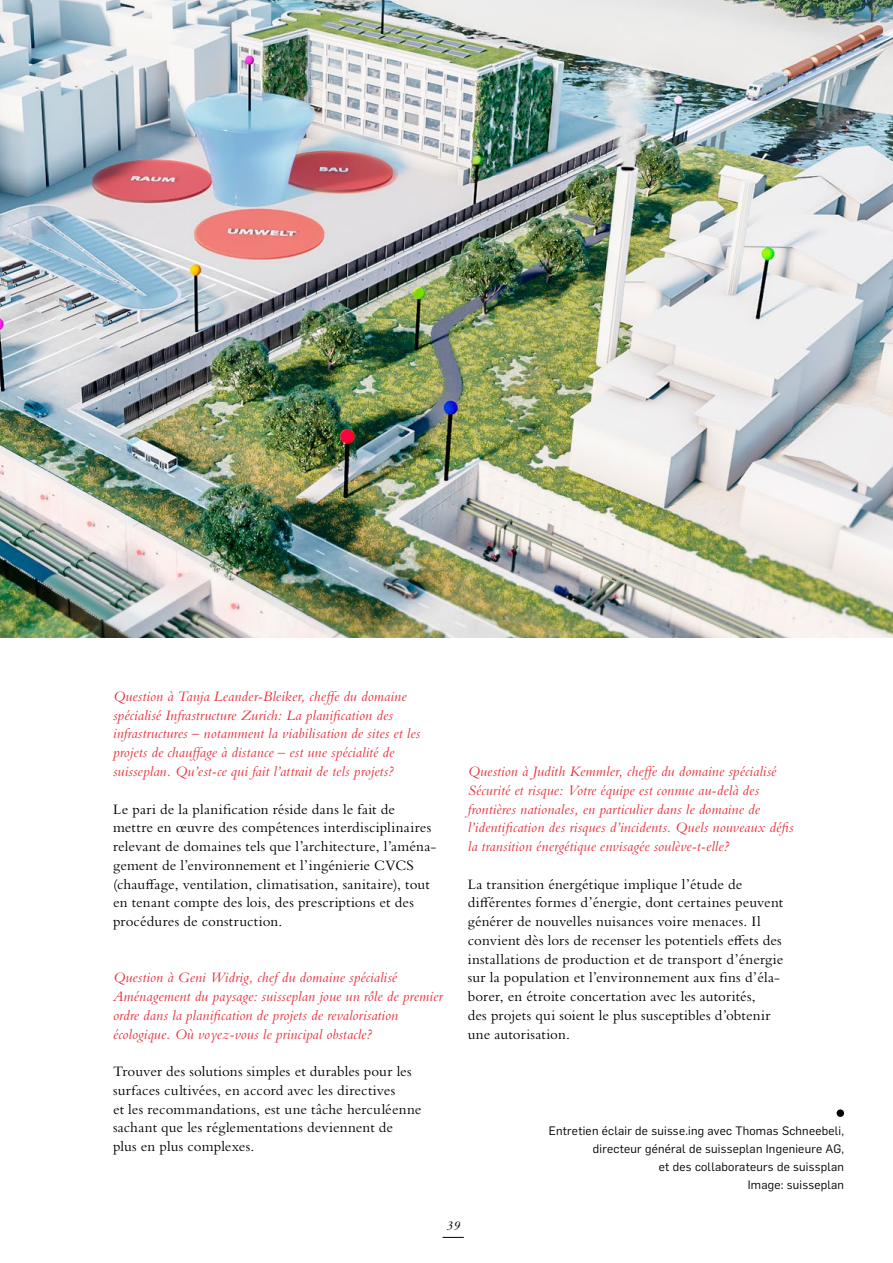
<style>
.page{position:relative;width:893px;height:1263px;background:#fff}
.page>*{position:absolute;margin:0;border:0;box-sizing:border-box;transform-origin:0 0}
.Lauftext{font:15px/18.8px "Bembo Std";letter-spacing:.01em;color:#000}
.Lauftext-2{font:italic 15px/18.8px "Bembo Std";letter-spacing:.01em;color:#e5323d}
.t1{font:italic 13.5px "Bembo Std";color:#000}
.Titel_Serifenlos{font:12px/18px "Flama";letter-spacing:.02em;color:#000;text-align:right}
</style>
<div class="page">
<div style="left:837px;top:1109px;width:7px;height:8px;background:#000;border-radius:50%"></div>
<img style="left:0;top:0;width:893px;height:638px">
<svg style="left:443px;top:1237px;width:21px;height:1px"></svg>
<p class="Lauftext-2" style="left:113px;top:687px;width:309px">Question à Tanja Leander-Bleiker, cheffe du domaine spécialisé Infrastructure Zurich: La planification des infrastructures – notamment la viabilisation de sites et les projets de chauffage à distance – est une spécialité de suisseplan. Qu’est-ce qui fait l’attrait de tels projets?</p>
<p class="Lauftext" style="left:113px;top:799px;width:325px">Le pari de la planification réside dans le fait de mettre en œuvre des compétences interdisciplinaires relevant de domaines tels que l’architecture, l’aména&shy;gement de l’environnement et l’ingénierie CVCS (chauffage, ventilation, climatisation, sanitaire), tout en tenant compte des lois, des prescriptions et des procédures de construction.</p>
<p class="Lauftext-2" style="left:113px;top:968px;width:331px">Question à Geni Widrig, chef du domaine spécialisé Aménagement du paysage: suisseplan joue un rôle de premier ordre dans la planification de projets de revalorisation écologique. Où voyez-vous le principal obstacle?</p>
<p class="Lauftext" style="left:113px;top:1062px;width:310px">Trouver des solutions simples et durables pour les surfaces cultivées, en accord avec les directives<br>et les recommandations, est une tâche herculéenne sachant que les réglementations deviennent de<br>plus en plus complexes.</p>
<p class="Lauftext-2" style="left:468px;top:762px;width:327px">Question à Judith Kemmler, cheffe du domaine spécialisé Sécurité et risque: Votre équipe est connue au-delà des frontières nationales, en particulier dans le domaine de l’identification des risques d’incidents. Quels nouveaux défis la transition énergétique envisagée soulève-t-elle?</p>
<p class="Lauftext" style="left:468px;top:874px;width:317px">La transition énergétique implique l’étude de différentes formes d’énergie, dont certaines peuvent générer de nouvelles nuisances voire menaces. Il convient dès lors de recenser les potentiels effets des installations de production et de transport d’énergie sur la population et l’environnement aux fins d’éla&shy;borer, en étroite concertation avec les autorités,<br>des projets qui soient le plus susceptibles d’obtenir une autorisation.</p>
<p class="Titel_Serifenlos" style="left:549px;top:1121px;width:297px">Entretien éclair de suisse.ing avec Thomas Schneebeli, directeur général de suisseplan Ingenieure AG,<br>et des collaborateurs de suissplan<br>Image: suisseplan</p>
<p class="t1" style="left:446px;top:1217px;width:15px">39</p>
</div>
